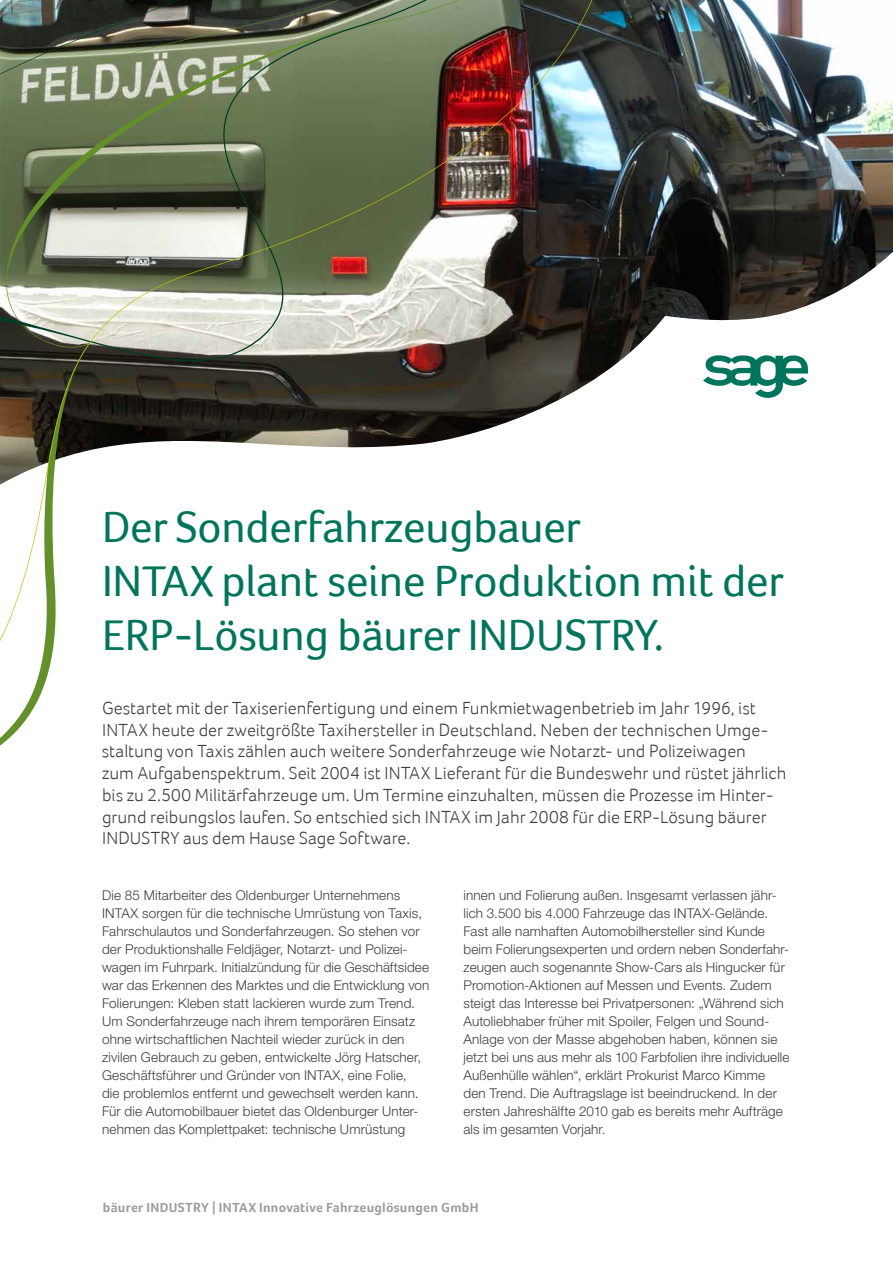
<style>
.page{position:relative;width:893px;height:1263px;background:#fff}
.page>*{position:absolute;margin:0;border:0;box-sizing:border-box;transform-origin:0 0}
.t1{font:45px/54px "Foco";letter-spacing:-.005em;color:#00755c}
.t2{font:300 18px/21.8px "Foco";color:#3e3d40}
.t3{font:300 13.5px/18px "Helvetica Neue";letter-spacing:.01em;color:#3e3d40}
.t4{font:700 13.5px "Foco";letter-spacing:.015em;color:#9c9e9f}
</style>
<div class="page">
<img style="left:628px;top:0;width:265px;height:354px">
<img style="left:0;top:0;width:628px;height:746px">
<svg style="left:703px;top:355px;width:105px;height:43px"></svg>
<h1 class="t1" style="left:102px;top:499px;width:684px">Der Sonderfahrzeugbauer<br>INTAX plant seine Produktion mit der<br>ERP-Lösung bäurer INDUSTRY.</h1>
<p class="t2" style="left:102px;top:697px;width:686px">Gestartet mit der Taxiserienfertigung und einem Funkmietwagenbetrieb im Jahr 1996, ist INTAX heute der zweitgrößte Taxihersteller in Deutschland. Neben der technischen Umge&shy;staltung von Taxis zählen auch weitere Sonderfahrzeuge wie Notarzt- und Polizeiwagen<br>zum Aufgabenspektrum. Seit 2004 ist INTAX Lieferant für die Bundeswehr und rüstet jährlich bis zu 2.500 Militärfahrzeuge um. Um Termine einzuhalten, müssen die Prozesse im Hinter&shy;grund reibungslos laufen. So entschied sich INTAX im Jahr 2008 für die ERP-Lösung bäurer INDUSTRY aus dem Hause Sage Software.</p>
<p class="t3" style="left:102px;top:886px;width:329px">Die 85 Mitarbeiter des Oldenburger Unternehmens INTAX sorgen für die technische Umrüstung von Taxis, Fahrschulautos und Sonderfahrzeugen. So stehen vor der Produktionshalle Feldjäger, Notarzt- und Polizei&shy;wagen im Fuhrpark. Initialzündung für die Geschäftsidee war das Erkennen des Marktes und die Entwicklung von Folierungen: Kleben statt lackieren wurde zum Trend.<br>Um Sonderfahrzeuge nach ihrem temporären Einsatz ohne wirtschaftlichen Nachteil wieder zurück in den zivilen Gebrauch zu geben, entwickelte Jörg Hatscher, Geschäftsführer und Gründer von INTAX, eine Folie,<br>die problemlos entfernt und gewechselt werden kann.<br>Für die Automobilbauer bietet das Oldenburger Unter&shy;nehmen das Komplettpaket: technische Umrüstung</p>
<p class="t3" style="left:463px;top:886px;width:327px">innen und Folierung außen. Insgesamt verlassen jähr&shy;lich 3.500 bis 4.000 Fahrzeuge das INTAX-Gelände.<br>Fast alle namhaften Automobilhersteller sind Kunde beim Folierungsexperten und ordern neben Sonderfahr&shy;zeugen auch sogenannte Show-Cars als Hingucker für Promotion-Aktionen auf Messen und Events. Zudem steigt das Interesse bei Privatpersonen: „Während sich Autoliebhaber früher mit Spoiler, Felgen und Sound-Anlage von der Masse abgehoben haben, können sie jetzt bei uns aus mehr als 100 Farbfolien ihre individuelle Außenhülle wählen“, erklärt Prokurist Marco Kimme den Trend. Die Auftragslage ist beeindruckend. In der ersten Jahreshälfte 2010 gab es bereits mehr Aufträge als im gesamten Vorjahr.</p>
<p class="t4" style="left:103px;top:1199px;width:377px">bäurer INDUSTRY | INTAX Innovative Fahrzeuglösungen GmbH</p>
</div>
